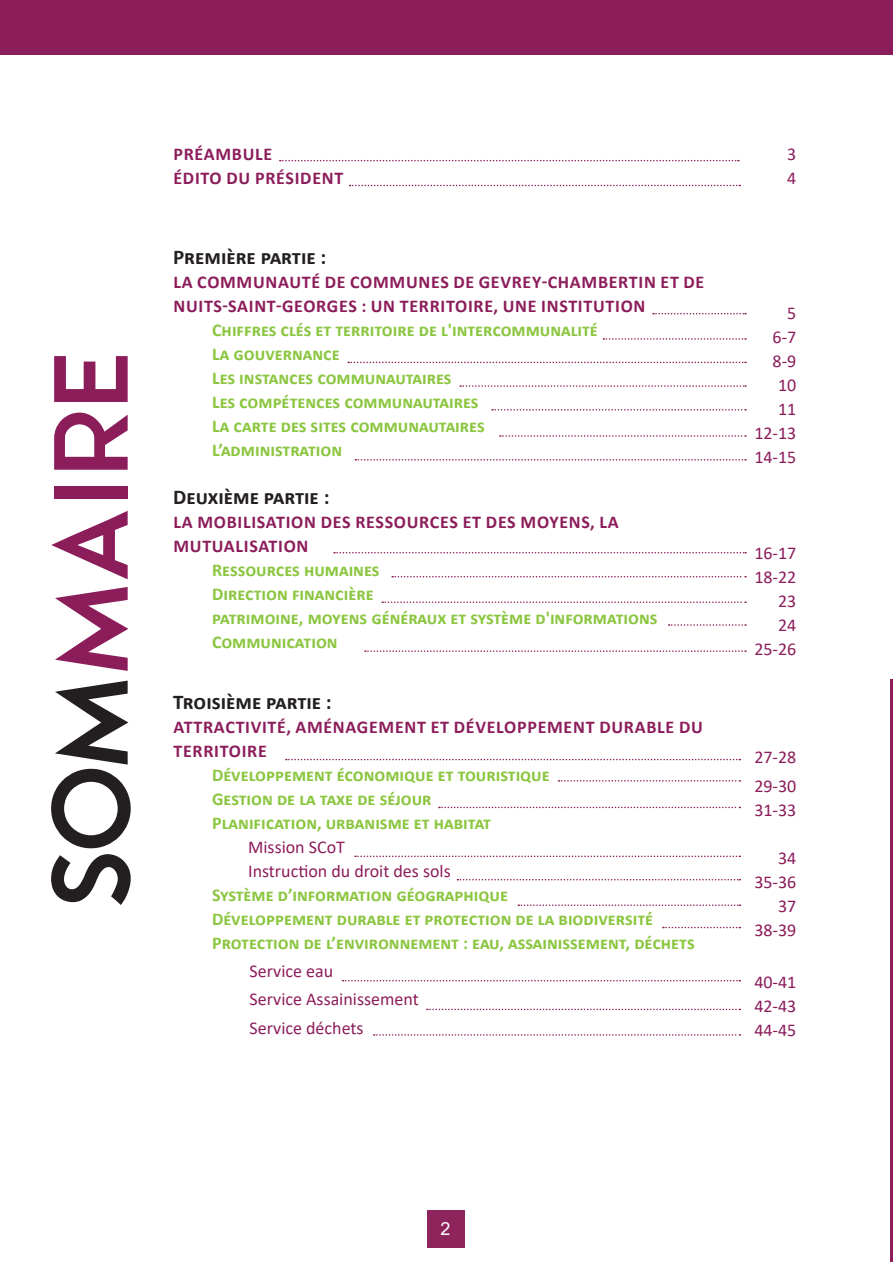
<style>
.page{position:relative;width:893px;height:1263px;background:#fff}
.page>*{position:absolute;margin:0;border:0;box-sizing:border-box;transform-origin:0 0}
.t1{font:900 105px "Zeronero";color:#8c1d5b}
.t2{font:700 21px "Calibri";color:#231f20}
.t3{font:700 18px "Calibri";color:#8bc640}
.t4{font:700 18px/24px "Calibri";letter-spacing:.04em;color:#8c1d5b}
.t5{font:18px "Calibri";color:#8c1d5b}
.t6{font:18px "Arial";color:#fff}
.s1{color:#231f20}
</style>
<div class="page">
<div style="left:428px;top:1210px;width:37px;height:37px;background:#8d245b"></div>
<div style="left:0;top:0;width:893px;height:55px;background:#8c1d5b"></div>
<svg style="left:280px;top:160px;width:459px;height:1px"></svg>
<svg style="left:350px;top:185px;width:390px;height:1px"></svg>
<svg style="left:653px;top:313px;width:93px;height:1px"></svg>
<svg style="left:460px;top:385px;width:286px;height:2px"></svg>
<svg style="left:492px;top:409px;width:254px;height:2px"></svg>
<svg style="left:355px;top:459px;width:391px;height:1px"></svg>
<svg style="left:500px;top:435px;width:246px;height:2px"></svg>
<svg style="left:286px;top:759px;width:454px;height:1px"></svg>
<svg style="left:559px;top:780px;width:181px;height:2px"></svg>
<svg style="left:439px;top:807px;width:301px;height:1px"></svg>
<svg style="left:355px;top:855px;width:385px;height:2px"></svg>
<svg style="left:457px;top:879px;width:283px;height:1px"></svg>
<svg style="left:334px;top:552px;width:412px;height:1px"></svg>
<svg style="left:392px;top:576px;width:354px;height:1px"></svg>
<svg style="left:382px;top:601px;width:364px;height:2px"></svg>
<svg style="left:669px;top:624px;width:77px;height:2px"></svg>
<svg style="left:365px;top:650px;width:381px;height:2px"></svg>
<svg style="left:603px;top:338px;width:143px;height:2px"></svg>
<svg style="left:348px;top:362px;width:398px;height:1px"></svg>
<svg style="left:518px;top:904px;width:222px;height:2px"></svg>
<svg style="left:663px;top:927px;width:77px;height:1px"></svg>
<svg style="left:343px;top:980px;width:397px;height:1px"></svg>
<svg style="left:427px;top:1009px;width:313px;height:1px"></svg>
<svg style="left:374px;top:1034px;width:366px;height:2px"></svg>
<hr style="left:891px;top:679px;width:2px;height:583px;background:#8c1d5b">
<p class="t1" style="left:26px;top:911px;width:561px;rotate:-90deg"><span class="s1">SOM</span>MAIRE</p>
<p class="t4" style="left:173px;top:141px;width:100px">PRÉAMBULE</p>
<p class="t4" style="left:173px;top:165px;width:171px">ÉDITO DU PRÉSIDENT</p>
<p class="t2" style="left:173px;top:242px;width:155px">Première partie :</p>
<p class="t4" style="left:173px;top:270px;width:532px">LA COMMUNAUTÉ DE COMMUNES DE GEVREY-CHAMBERTIN ET DE<br>NUITS-SAINT-GEORGES : UN TERRITOIRE, UNE INSTITUTION</p>
<p class="t3" style="left:212px;top:317px;width:387px">Chiffres clés et territoire de l'intercommunalité</p>
<p class="t3" style="left:212px;top:341px;width:129px">La gouvernance</p>
<p class="t3" style="left:212px;top:365px;width:241px">Les instances communautaires</p>
<p class="t3" style="left:212px;top:389px;width:268px">Les compétences communautaires</p>
<p class="t3" style="left:212px;top:413px;width:274px">La carte des sites communautaires</p>
<p class="t3" style="left:212px;top:437px;width:132px">L’administration</p>
<p class="t2" style="left:173px;top:482px;width:158px">Deuxième partie :</p>
<p class="t4" style="left:173px;top:510px;width:447px">LA MOBILISATION DES RESSOURCES ET DES MOYENS, LA<br>MUTUALISATION</p>
<p class="t3" style="left:212px;top:557px;width:169px">Ressources humaines</p>
<p class="t3" style="left:212px;top:581px;width:163px">Direction financière</p>
<p class="t3" style="left:212px;top:605px;width:447px">patrimoine, moyens généraux et système d'informations</p>
<p class="t3" style="left:212px;top:629px;width:127px">Communication</p>
<p class="t2" style="left:173px;top:687px;width:160px">Troisième partie :</p>
<p class="t4" style="left:173px;top:715px;width:531px">ATTRACTIVITÉ, AMÉNAGEMENT ET DÉVELOPPEMENT DURABLE DU<br>TERRITOIRE</p>
<p class="t3" style="left:212px;top:762px;width:339px">Développement économique et touristique</p>
<p class="t3" style="left:212px;top:786px;width:221px">Gestion de la taxe de séjour</p>
<p class="t3" style="left:212px;top:810px;width:281px">Planification, urbanisme et habitat</p>
<p class="t5" style="left:248px;top:834px;width:98px">Mission SCoT</p>
<p class="t5" style="left:248px;top:858px;width:204px">Instruction du droit des sols</p>
<p class="t3" style="left:212px;top:882px;width:297px">Système d’information géographique</p>
<p class="t3" style="left:212px;top:906px;width:443px">Développement durable et protection de la biodiversité</p>
<p class="t3" style="left:212px;top:930px;width:484px">Protection de l’environnement : eau, assainissement, déchets</p>
<p class="t5" style="left:250px;top:959px;width:85px">Service eau</p>
<p class="t5" style="left:250px;top:987px;width:171px">Service Assainissement</p>
<p class="t5" style="left:250px;top:1015px;width:115px">Service déchets</p>
<p class="t5" style="left:787px;top:141px;width:11px">3</p>
<p class="t5" style="left:787px;top:165px;width:11px">4</p>
<p class="t5" style="left:787px;top:300px;width:11px">5</p>
<p class="t5" style="left:773px;top:324px;width:25px">6-7</p>
<p class="t5" style="left:773px;top:348px;width:25px">8-9</p>
<p class="t5" style="left:778px;top:372px;width:20px">10</p>
<p class="t5" style="left:778px;top:396px;width:20px">11</p>
<p class="t5" style="left:754px;top:420px;width:44px">12-13</p>
<p class="t5" style="left:754px;top:444px;width:44px">14-15</p>
<p class="t5" style="left:754px;top:540px;width:44px">16-17</p>
<p class="t5" style="left:754px;top:564px;width:44px">18-22</p>
<p class="t5" style="left:778px;top:588px;width:20px">23</p>
<p class="t5" style="left:778px;top:612px;width:20px">24</p>
<p class="t5" style="left:754px;top:636px;width:44px">25-26</p>
<p class="t5" style="left:754px;top:745px;width:44px">27-28</p>
<p class="t5" style="left:754px;top:773px;width:44px">29-30</p>
<p class="t5" style="left:754px;top:797px;width:44px">31-33</p>
<p class="t5" style="left:778px;top:845px;width:20px">34</p>
<p class="t5" style="left:754px;top:869px;width:44px">35-36</p>
<p class="t5" style="left:778px;top:893px;width:20px">37</p>
<p class="t5" style="left:754px;top:917px;width:44px">38-39</p>
<p class="t5" style="left:754px;top:970px;width:44px">40-41</p>
<p class="t5" style="left:754px;top:994px;width:44px">42-43</p>
<p class="t5" style="left:754px;top:1018px;width:44px">44-45</p>
<p class="t6" style="left:440px;top:1216px;width:12px">2</p>
</div>
